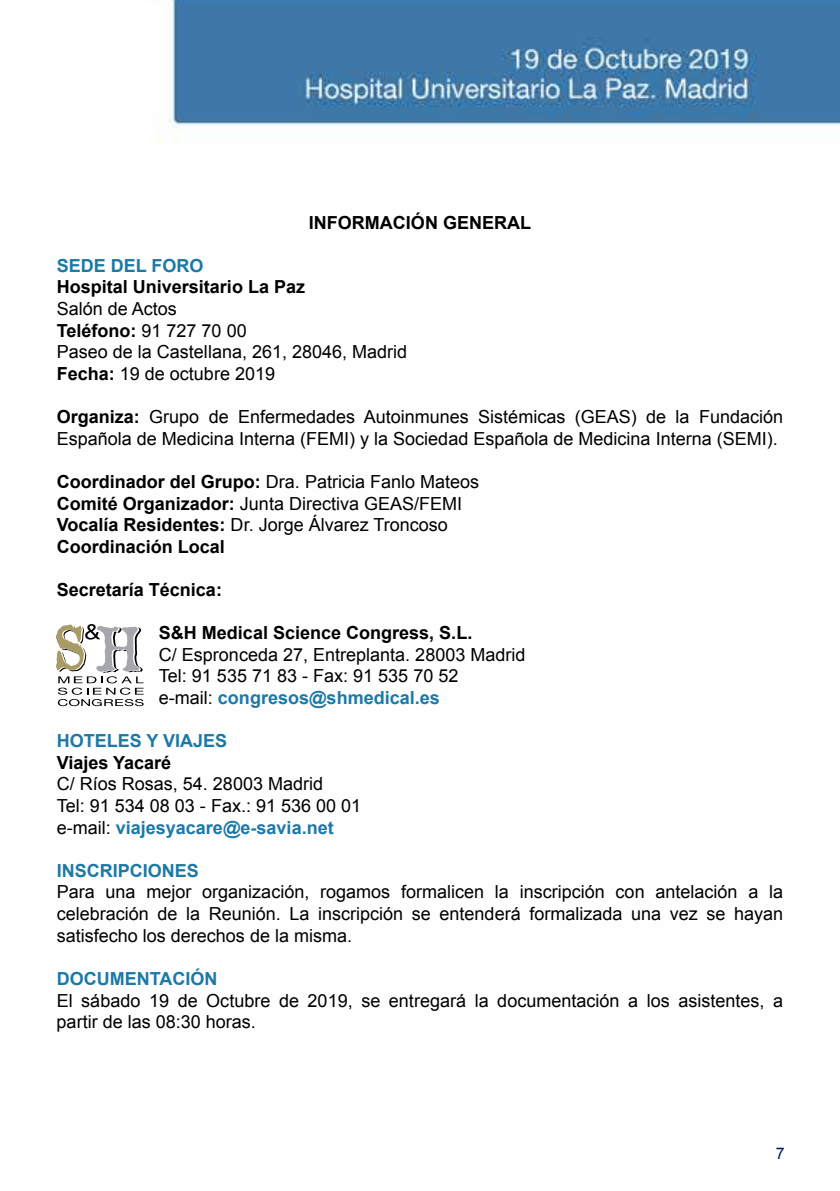
<style>
.page{position:relative;width:840px;height:1191px;background:#fff}
.page>*{position:absolute;margin:0;border:0;box-sizing:border-box;transform-origin:0 0}
.t1{font:18px/21.6px "Arial";color:#000}
.t2{font:700 18px/21.6px "Arial";color:#000}
.t3{font:700 18px "Arial";color:#1c79a6}
.t4{font:16px "Arial";color:#0f185d}
.s1{font-weight:700}
.s2{font-weight:400}
.s3{font-weight:700;color:#1c79a6}
</style>
<div class="page">
<img style="left:61px;top:0;width:778px;height:707px">
<svg style="left:56px;top:624px;width:88px;height:82px"></svg>
<p class="t2" style="left:309px;top:212px;width:223px">INFORMACIÓN GENERAL</p>
<p class="t3" style="left:57px;top:254px;width:148px">SEDE DEL FORO</p>
<p class="t2" style="left:57px;top:277px;width:250px">Hospital Universitario La Paz</p>
<p class="t1" style="left:57px;top:298px;width:352px">Salón de Actos<br><span class="s1">Teléfono:</span> 91 727 70 00<br>Paseo de la Castellana, 261, 28046, Madrid<br><span class="s1">Fecha:</span> 19 de octubre 2019</p>
<p class="t1" style="left:57px;top:406px;width:727px"><span class="s1">Organiza:</span> Grupo de Enfermedades Autoinmunes Sistémicas (GEAS) de la Fundación<br>Española de Medicina Interna (FEMI) y la Sociedad Española de Medicina Interna (SEMI).</p>
<p class="t2" style="left:57px;top:471px;width:424px">Coordinador del Grupo: <span class="s2">Dra. Patricia Fanlo Mateos </span>Comité Organizador: <span class="s2">Junta Directiva GEAS/FEMI </span>Vocalía Residentes: <span class="s2">Dr. Jorge Álvarez Troncoso </span>Coordinación Local</p>
<p class="t2" style="left:57px;top:579px;width:167px">Secretaría Técnica:</p>
<p class="t2" style="left:159px;top:622px;width:315px">S&amp;H Medical Science Congress, S.L.</p>
<p class="t1" style="left:159px;top:644px;width:368px">C/ Espronceda 27, Entreplanta. 28003 Madrid<br>Tel: 91 535 71 83 - Fax: 91 535 70 52<br>e-mail: <span class="s3">congresos@shmedical.es</span></p>
<p class="t3" style="left:57px;top:729px;width:172px">HOTELES Y VIAJES</p>
<p class="t2" style="left:57px;top:752px;width:116px">Viajes Yacaré</p>
<p class="t1" style="left:57px;top:773px;width:306px">C/ Ríos Rosas, 54. 28003 Madrid<br>Tel: 91 534 08 03 - Fax.: 91 536 00 01 e-mail: <span class="s3">viajesyacare@e-savia.net</span></p>
<p class="t3" style="left:57px;top:858px;width:144px">INSCRIPCIONES</p>
<p class="t1" style="left:57px;top:881px;width:727px;text-align:justify">Para una mejor organización, rogamos formalicen la inscripción con antelación a la celebración de la Reunión. La inscripción se entenderá formalizada una vez se hayan satisfecho los derechos de la misma.</p>
<p class="t3" style="left:57px;top:966px;width:162px">DOCUMENTACIÓN</p>
<p class="t1" style="left:57px;top:989px;width:727px">El sábado 19 de Octubre de 2019, se entregará la documentación a los asistentes, a partir de las 08:30 horas.</p>
<p class="t4" style="left:775px;top:1142px;width:10px">7</p>
</div>
